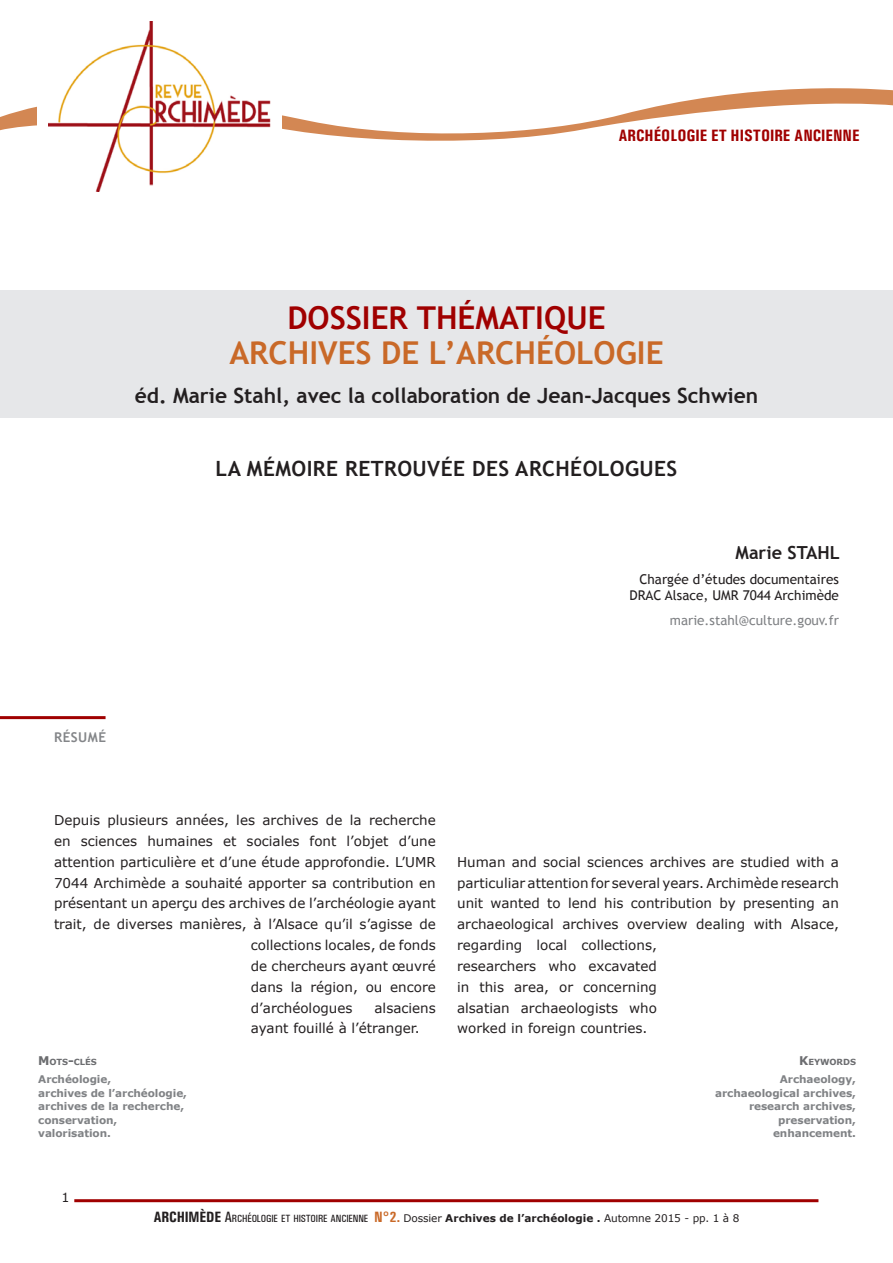
<style>
.page{position:relative;width:893px;height:1263px;background:#fff}
.page>*{position:absolute;margin:0;border:0;box-sizing:border-box;transform-origin:0 0}
.t1{font:700 31.5px "Trebuchet MS";color:#c96928}
.t2{font:700 31.5px "Trebuchet MS";color:#a00000}
.t3{font:700 21px "Trebuchet MS";color:#231f20}
.t4{font:700 21px "Trebuchet MS";letter-spacing:.02em;color:#231f20}
.t5{font:700 18px "Trebuchet MS";color:#231f20}
.t6{font:700 condensed 16.5px "Univers";color:#a00000}
.t7{font:13.5px/20.9px "Verdana";color:#231f20}
.t8{font:13.5px/16.5px "Trebuchet MS";color:#231f20;text-align:right}
.t9{font:13.5px "Trebuchet MS";color:#808285}
.t10{font:700 13.5px "Trebuchet MS";letter-spacing:.035em;color:#848689}
.t11{font:700 10.5px/13.5px "Verdana";letter-spacing:-.005em;color:#808285;text-align:right}
.t12{font:500 condensed 10.5px "Univers";letter-spacing:-.015em;color:#231f20}
.t13{font:700 8.4px "Verdana";letter-spacing:-.01em;color:#6c6d70}
.s1{font-size:12px}
.s2{font-weight:700;font-size:15px}
.s3{font-size:15px}
.s4{font-weight:700;font-size:15px;color:#c96928}
.s5{font-family:"Verdana";font-weight:400;font-stretch:normal}
.s6{font-family:"Verdana";font-weight:700;font-stretch:normal}
</style>
<div class="page">
<hr style="left:74px;top:1199px;width:744px;height:3px;background:#a00000">
<svg style="left:0;top:88px;width:893px;height:53px"></svg>
<div style="left:37px;top:17px;width:244px;height:183px;background:#fff"></div>
<img style="left:48px;top:22px;width:223px;height:169px">
<hr style="left:0;top:716px;width:106px;height:3px;background:#a00000">
<div style="left:0;top:291px;width:893px;height:127px;background:#e6e7e9"></div>
<p class="t6" style="left:618px;top:125px;width:243px">ARCHÉOLOGIE ET HISTOIRE ANCIENNE</p>
<h1 class="t2" style="left:287px;top:298px;width:320px">DOSSIER THÉMATIQU E</h1>
<h1 class="t1" style="left:229px;top:333px;width:436px">ARCHIVES DE L’ARCHÉOLOGIE</h1>
<h2 class="t3" style="left:135px;top:382px;width:625px">ÉD. MARIE STAHL, AVEC LA COLLABORATION DE JEAN-JACQUES SCHWIEN</h2>
<h2 class="t4" style="left:216px;top:456px;width:463px">LA MÉMOIRE RETROUVÉE DES ARCHÉOLOGUES</h2>
<h3 class="t5" style="left:736px;top:541px;width:93px">MARIE STAHL</h3>
<p class="t8" style="left:629px;top:571px;width:211px">Chargée d’études documentaires<br>DRAC Alsace, UMR 7044 Archimède</p>
<p class="t9" style="left:670px;top:612px;width:171px">marie.stahl@culture.gouv.fr</p>
<p class="t10" style="left:54px;top:728px;width:54px">RÉSUMÉ</p>
<p class="t7" style="left:54px;top:809px;width:383px">Depuis plusieurs années, les archives de la recherche</p>
<p class="t7" style="left:54px;top:830px;width:383px">en sciences humaines et sociales font l’objet d’une</p>
<p class="t7" style="left:54px;top:851px;width:383px">attention particulière et d’une étude approfondie. L’UMR</p>
<p class="t7" style="left:54px;top:872px;width:383px">7044 Archimède a souhaité apporter sa contribution en</p>
<p class="t7" style="left:54px;top:893px;width:383px">présentant un aperçu des archives de l’archéologie ayant</p>
<p class="t7" style="left:54px;top:914px;width:383px">trait, de diverses manières, à l’Alsace qu’il s’agisse de</p>
<p class="t7" style="left:251px;top:934px;width:186px">collections locales, de fonds</p>
<p class="t7" style="left:251px;top:955px;width:186px">de chercheurs ayant œuvré</p>
<p class="t7" style="left:251px;top:976px;width:186px">dans la région, ou encore</p>
<p class="t7" style="left:251px;top:997px;width:103px">d’archéologues</p>
<p class="t7" style="left:251px;top:997px;width:186px;text-indent:124px">alsaciens ayant fouillé à l’étranger.</p>
<p class="t13" style="left:38px;top:1056px;width:60px"><span class="s1">M</span>ots<span class="s1">-</span>clés</p>
<p class="t11" style="left:38px;top:1072px;width:150px;text-align:left">Archéologie,<br>archives de l’archéologie, archives de la recherche, conservation, valorisation.</p>
<p class="t7" style="left:457px;top:851px;width:383px">Human and social sciences archives are studied with a particuliar attention for several years. Archimède research unit wanted to lend his contribution by presenting an archaeological archives overview dealing with Alsace, regarding local collections,<br>researchers who excavated<br>in this area, or concerning<br>alsatian archaeologists who<br>worked in foreign countries.</p>
<p class="t13" style="left:799px;top:1056px;width:58px"><span class="s1">K</span>eywords</p>
<p class="t11" style="left:715px;top:1072px;width:142px">Archaeology, archaeological archives, research archives, preservation, enhancement.</p>
<p class="t12" style="left:153px;top:1212px;width:587px"><span class="s2">ARCHIMÈDE</span> <span class="s3">A</span>RCHÉOLOGIE ET HISTOIRE ANCIENNE <span class="s4">N°2.</span> <span class="s5">Dossier</span> <span class="s6">Archives de l’archéologie .</span> <span class="s5">Automne 2015 - pp. 1 à 8</span></p>
</div>
